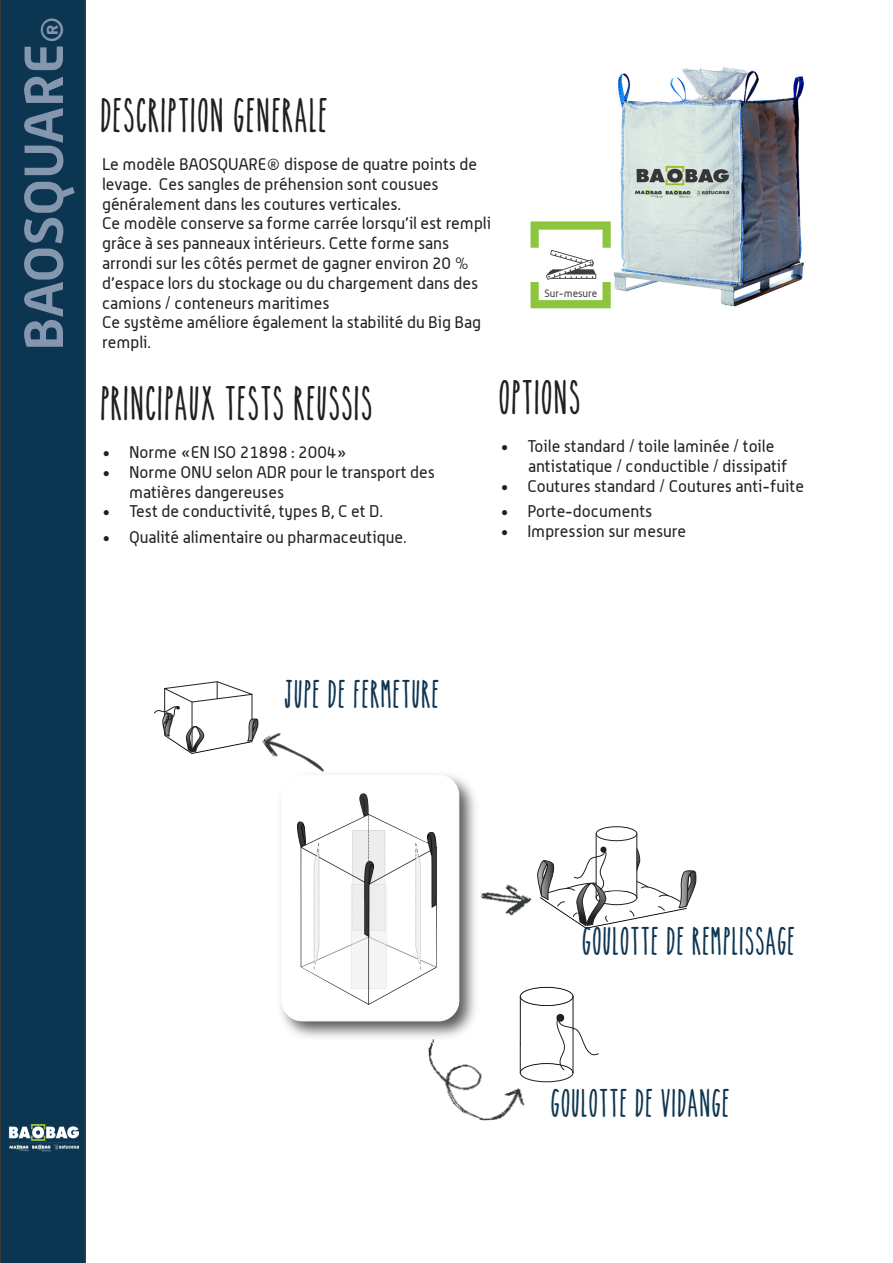
<style>
.page{position:relative;width:893px;height:1263px;background:#fff}
.page>*{position:absolute;margin:0;border:0;box-sizing:border-box;transform-origin:0 0}
.t1{font:700 54px "Alwyn";color:#8597ae;scale:1.06 1}
.t2{font:33px "The Skinnybold";color:#231f20}
.t3{font:27px "The Skinnybold";color:#0e3552}
.t4{font:16.5px/19.8px "Alwyn";color:#231f20}
.t5{font:10.5px "Alwyn";color:#3e3e3f}
.s1{font-size:31.5px}
</style>
<div class="page">
<img style="left:600px;top:67px;width:204px;height:242px">
<svg style="left:531px;top:221px;width:80px;height:87px"></svg>
<div style="left:0;top:0;width:86px;height:1263px;background:#0c3552"></div>
<img style="left:3px;top:1124px;width:75px;height:32px">
<img style="left:457px;top:777px;width:19px;height:258px">
<img style="left:280px;top:775px;width:177px;height:263px">
<div style="left:520px;top:987px;width:53px;height:19px;border:1px dashed #231f20;border-radius:50%"></div>
<svg style="left:520px;top:996px;width:79px;height:86px"></svg>
<svg style="left:154px;top:681px;width:104px;height:73px"></svg>
<svg style="left:598px;top:837px;width:39px;height:2px"></svg>
<div style="left:596px;top:826px;width:41px;height:15px;border:1px solid #231f20;border-radius:50%"></div>
<hr style="left:637px;top:834px;width:1px;height:64px;background:#231f20">
<hr style="left:596px;top:834px;width:1px;height:64px;background:#231f20">
<svg style="left:537px;top:839px;width:160px;height:89px"></svg>
<img style="left:428px;top:1036px;width:97px;height:85px">
<img style="left:262px;top:733px;width:62px;height:57px">
<img style="left:480px;top:884px;width:51px;height:32px">
<p class="t1" style="left:10px;top:351px;width:318px;rotate:-90deg">BAOSQUARE<span class="s1">®</span></p>
<p class="t2" style="left:102px;top:97px;width:230px">DESCRIPTION GENERALE</p>
<p class="t4" style="left:102px;top:154px;width:377px">Le modèle BAOSQUARE® dispose de quatre points de</p>
<p class="t4" style="left:102px;top:174px;width:338px">levage. Ces sangles de préhension sont cousues</p>
<p class="t4" style="left:102px;top:193px;width:301px">généralement dans les coutures verticales.</p>
<p class="t4" style="left:102px;top:213px;width:391px">Ce modèle conserve sa forme carrée lorsqu’il est rempli grâce à ses panneaux intérieurs. Cette forme sans</p>
<p class="t4" style="left:102px;top:253px;width:378px">arrondi sur les côtés permet de gagner environ 20 % d’espace lors du stockage ou du chargement dans des camions / conteneurs maritimes</p>
<p class="t4" style="left:102px;top:312px;width:380px">Ce système améliore également la stabilité du Big Bag rempli.</p>
<p class="t2" style="left:102px;top:385px;width:275px">PRINCIPAUX TESTS REUSSIS</p>
<p class="t4" style="left:102px;top:442px;width:247px">• Norme «EN ISO 21898 : 2004»</p>
<p class="t4" style="left:129px;top:462px;width:307px;text-indent:-27px">• Norme ONU selon ADR pour le transport des matières dangereuses</p>
<p class="t4" style="left:102px;top:501px;width:283px">• Test de conductivité, types B, C et D.</p>
<p class="t4" style="left:102px;top:526px;width:306px">• Qualité alimentaire ou pharmaceutique.</p>
<p class="t5" style="left:544px;top:287px;width:54px">Sur-mesure</p>
<p class="t2" style="left:500px;top:379px;width:85px">OPTIONS</p>
<p class="t4" style="left:500px;top:436px;width:276px">• Toile standard / toile laminée / toile</p>
<p class="t4" style="left:528px;top:456px;width:261px">antistatique / conductible / dissipatif</p>
<p class="t4" style="left:500px;top:475px;width:305px">• Coutures standard / Coutures anti-fuite</p>
<p class="t4" style="left:500px;top:501px;width:154px">• Porte-documents</p>
<p class="t4" style="left:500px;top:520px;width:187px">• Impression sur mesure</p>
<p class="t3" style="left:285px;top:679px;width:158px">JUPE DE FERMETURE</p>
<p class="t3" style="left:584px;top:927px;width:215px">GOULOTTE DE REMPLISSAGE</p>
<p class="t3" style="left:552px;top:1088px;width:181px">GOULOTTE DE VIDANGE</p>
</div>
